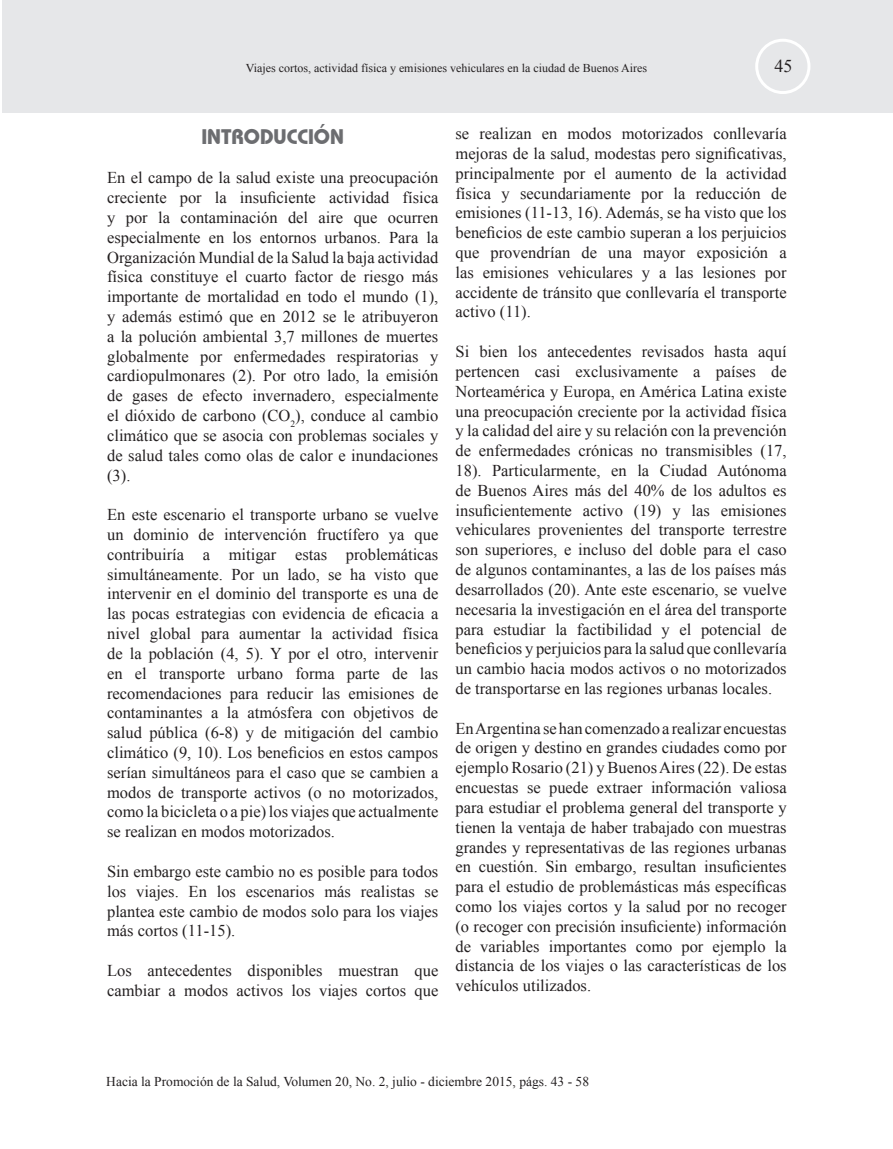
<style>
.page{position:relative;width:893px;height:1149px;background:#fff}
.page>*{position:absolute;margin:0;border:0;box-sizing:border-box;transform-origin:0 0}
.t1{font:700 21px "Bauhaus IT Cby BT";color:#6c6d70}
.t2{font:18px "Times New Roman";color:#231f20}
.t3{font:16.5px/19.8px "Times New Roman";color:#231f20;text-align:justify}
.t4{font:13.5px "Times New Roman";color:#231f20}
.t5{font:12px "Times New Roman";color:#231f20}
</style>
<div class="page">
<div style="left:2px;top:0;width:891px;height:113px;background:#e6e7e9"></div>
<div style="left:755px;top:39px;width:55px;height:55px;border:3px solid #fff;border-radius:50%"></div>
<p class="t5" style="left:246px;top:60px;width:403px">Viajes cortos, actividad física y emisiones vehiculares en la ciudad de Buenos Aires</p>
<p class="t2" style="left:774px;top:54px;width:19px">45</p>
<p class="t1" style="left:201px;top:123px;width:144px">INTRODUCCIÓN</p>
<p class="t3" style="left:107px;top:167px;width:333px">En el campo de la salud existe una preocupación creciente por la insuficiente actividad física y por la contaminación del aire que ocurren especialmente en los entornos urbanos. Para la Organización Mundial de la Salud la baja actividad física constituye el cuarto factor de riesgo más importante de mortalidad en todo el mundo (1), y además estimó que en 2012 se le atribuyeron a la polución ambiental 3,7 millones de muertes globalmente por enfermedades respiratorias y cardiopulmonares (2). Por otro lado, la emisión de gases de efecto invernadero, especialmente el dióxido de carbono (CO<sub>2</sub>), conduce al cambio climático que se asocia con problemas sociales y de salud tales como olas de calor e inundaciones (3).</p>
<p class="t3" style="left:107px;top:504px;width:333px">En este escenario el transporte urbano se vuelve un dominio de intervención fructífero ya que contribuiría a mitigar estas problemáticas simultáneamente. Por un lado, se ha visto que intervenir en el dominio del transporte es una de las pocas estrategias con evidencia de eficacia a nivel global para aumentar la actividad física de la población (4, 5). Y por el otro, intervenir en el transporte urbano forma parte de las recomendaciones para reducir las emisiones de contaminantes a la atmósfera con objetivos de salud pública (6-8) y de mitigación del cambio climático (9, 10). Los beneficios en estos campos serían simultáneos para el caso que se cambien a modos de transporte activos (o no motorizados, como la bicicleta o a pie) los viajes que actualmente se realizan en modos motorizados.</p>
<p class="t3" style="left:107px;top:860px;width:333px">Sin embargo este cambio no es posible para todos los viajes. En los escenarios más realistas se plantea este cambio de modos solo para los viajes más cortos (11-15).</p>
<p class="t3" style="left:107px;top:959px;width:333px">Los antecedentes disponibles muestran que cambiar a modos activos los viajes cortos que</p>
<p class="t3" style="left:455px;top:123px;width:333px">se realizan en modos motorizados conllevaría mejoras de la salud, modestas pero significativas, principalmente por el aumento de la actividad física y secundariamente por la reducción de emisiones (11-13, 16). Además, se ha visto que los beneficios de este cambio superan a los perjuicios que provendrían de una mayor exposición a las emisiones vehiculares y a las lesiones por accidente de tránsito que conllevaría el transporte activo (11).</p>
<p class="t3" style="left:455px;top:341px;width:333px">Si bien los antecedentes revisados hasta aquí pertencen casi exclusivamente a países de Norteamérica y Europa, en América Latina existe una preocupación creciente por la actividad física y la calidad del aire y su relación con la prevención de enfermedades crónicas no transmisibles (17, 18). Particularmente, en la Ciudad Autónoma de Buenos Aires más del 40% de los adultos es insuficientemente activo (19) y las emisiones vehiculares provenientes del transporte terrestre son superiores, e incluso del doble para el caso de algunos contaminantes, a las de los países más desarrollados (20). Ante este escenario, se vuelve necesaria la investigación en el área del transporte para estudiar la factibilidad y el potencial de beneficios y perjuicios para la salud que conllevaría un cambio hacia modos activos o no motorizados de transportarse en las regiones urbanas locales.</p>
<p class="t3" style="left:455px;top:717px;width:333px">En Argentina se han comenzado a realizar encuestas de origen y destino en grandes ciudades como por ejemplo Rosario (21) y Buenos Aires (22). De estas encuestas se puede extraer información valiosa para estudiar el problema general del transporte y tienen la ventaja de haber trabajado con muestras grandes y representativas de las regiones urbanas en cuestión. Sin embargo, resultan insuficientes para el estudio de problemásticas más específicas como los viajes cortos y la salud por no recoger (o recoger con precisión insuficiente) información de variables importantes como por ejemplo la distancia de los viajes o las características de los vehículos utilizados.</p>
<p class="t4" style="left:106px;top:1072px;width:484px">Hacia la Promoción de la Salud, Volumen 20, No. 2, julio - diciembre 2015, págs. 43 - 58</p>
</div>
